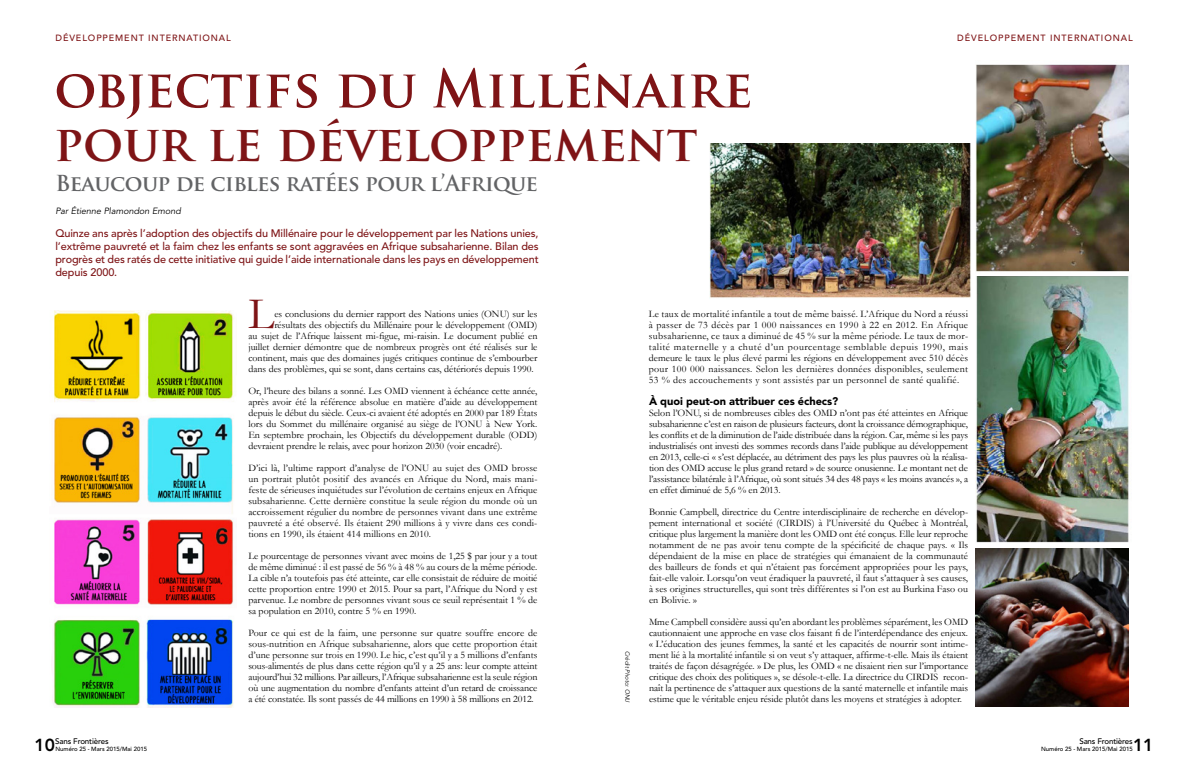
<style>
.page{position:relative;width:1188px;height:774px;background:#fff}
.page>*{position:absolute;margin:0;border:0;box-sizing:border-box;transform-origin:0 0}
.t1{font:700 51.2px "Trajan Pro";color:#7e1416}
.t2{font:700 48.6px "Trajan Pro";color:#7e1416}
.t3{font:45.3px "Garamond";color:#7e1416}
.t4{font:700 21.5px "Trajan Pro";letter-spacing:-.025em;color:#636466}
.t5{font:800 17.3px "Avenir LT Std";color:#000}
.t6{font:900 11px "Avenir LT Std";letter-spacing:-.005em;color:#000}
.t7{font:500 10.9px/13.1px "Avenir LT Std";letter-spacing:-.01em;color:#7e1416;text-align:justify}
.t8{font:10px/11px "Garamond";color:#000;text-align:justify}
.t9{font:500 9px "Avenir LT Std";letter-spacing:.1em;color:#7e1416}
.t10{font:italic 9px "Avenir LT Std";color:#000}
.t11{font:500 8px "Avenir LT Std";letter-spacing:-.02em;color:#000}
.t12{font:500 6px "Avenir LT Std";color:#000}
.t13{font:italic 6px "Avenir LT Std";letter-spacing:-.005em;color:#000}
</style>
<div class="page">
<img style="left:710px;top:143px;width:261px;height:155px">
<img style="left:976px;top:276px;width:153px;height:267px">
<img style="left:52px;top:310px;width:182px;height:397px">
<img style="left:976px;top:549px;width:153px;height:158px">
<img style="left:976px;top:64px;width:153px;height:208px">
<p class="t9" style="left:55px;top:33px;width:177px">DÉVELOPPEMENT INTERNATIONAL</p>
<p class="t9" style="left:957px;top:33px;width:177px">DÉVELOPPEMENT INTERNATIONAL</p>
<h1 class="t1" style="left:54px;top:57px;width:700px">objectifs du Millénaire</h1>
<h2 class="t2" style="left:54px;top:113px;width:645px">pour le développement</h2>
<h3 class="t4" style="left:55px;top:170px;width:484px">Beaucoup de cibles ratées pour l’Afrique</h3>
<p class="t10" style="left:55px;top:206px;width:127px">Par Étienne Plamondon Emond</p>
<p class="t7" style="left:55px;top:227px;width:485px">Quinze ans après l’adoption des objectifs du Millénaire pour le développement par les Nations unies, l’extrême pauvreté et la faim chez les enfants se sont aggravées en Afrique subsaharienne. Bilan des progrès et des ratés de cette initiative qui guide l’aide internationale dans les pays en développement depuis 2000.</p>
<h3 class="t3" style="left:248px;top:284px;width:27px">L</h3>
<p class="t8" style="left:274px;top:309px;width:265px">es conclusions du dernier rapport des Nations unies (ONU) sur les</p>
<p class="t8" style="left:274px;top:320px;width:265px">résultats des objectifs du Millénaire pour le développement (OMD)</p>
<p class="t8" style="left:248px;top:331px;width:291px">au sujet de l’Afrique laissent mi-figue, mi-raisin. Le document publié en</p>
<p class="t8" style="left:248px;top:342px;width:291px">juillet dernier démontre que de nombreux progrès ont été réalisés sur le</p>
<p class="t8" style="left:248px;top:353px;width:291px">continent, mais que des domaines jugés critiques continue de s’embourber</p>
<p class="t8" style="left:248px;top:364px;width:287px">dans des problèmes, qui se sont, dans certains cas, détériorés depuis 1990.</p>
<p class="t8" style="left:248px;top:386px;width:291px">Or, l’heure des bilans a sonné. Les OMD viennent à échéance cette année, après avoir été la référence absolue en matière d’aide au développement depuis le début du siècle. Ceux-ci avaient été adoptés en 2000 par 189 États lors du Sommet du millénaire organisé au siège de l’ONU à New York.<br>En septembre prochain, les Objectifs du développement durable (ODD) devraient prendre le relais, avec pour horizon 2030 (voir encadré).</p>
<p class="t8" style="left:248px;top:463px;width:291px">D’ici là, l’ultime rapport d’analyse de l’ONU au sujet des OMD brosse un portrait plutôt positif des avancés en Afrique du Nord, mais mani&shy;feste de sérieuses inquiétudes sur l’évolution de certains enjeux en Afrique subsaharienne. Cette dernière constitue la seule région du monde où un accroissement régulier du nombre de personnes vivant dans une extrême pauvreté a été observé. Ils étaient 290 millions à y vivre dans ces condi&shy;tions en 1990, ils étaient 414 millions en 2010.</p>
<p class="t8" style="left:248px;top:551px;width:291px">Le pourcentage de personnes vivant avec moins de 1,25 $ par jour y a tout de même diminué : il est passé de 56 % à 48 % au cours de la même période.<br>La cible n’a toutefois pas été atteinte, car elle consistait de réduire de moitié cette proportion entre 1990 et 2015. Pour sa part, l’Afrique du Nord y est parvenue. Le nombre de personnes vivant sous ce seuil représentait 1 % de sa population en 2010, contre 5 % en 1990.</p>
<p class="t8" style="left:248px;top:628px;width:291px">Pour ce qui est de la faim, une personne sur quatre souffre encore de sous-nutrition en Afrique subsaharienne, alors que cette proportion était d’une personne sur trois en 1990. Le hic, c’est qu’il y a 5 millions d’enfants sous-alimentés de plus dans cette région qu’il y a 25 ans: leur compte atteint aujourd’hui 32 millions. Par ailleurs, l’Afrique subsaharienne est la seule région où une augmentation du nombre d’enfants atteint d’un retard de croissance a été constatée. Ils sont passés de 44 millions en 1990 à 58 millions en 2012.</p>
<p class="t13" style="left:631px;top:651px;width:53px;rotate:90deg">Crédit Photo: ONU</p>
<p class="t8" style="left:649px;top:308px;width:321px">Le taux de mortalité infantile a tout de même baissé. L’Afrique du Nord a réussi à passer de 73 décès par 1 000 naissances en 1990 à 22 en 2012. En Afrique subsaharienne, ce taux a diminué de 45 % sur la même période. Le taux de mor&shy;talité maternelle y a chuté d’un pourcentage semblable depuis 1990, mais demeure le taux le plus élevé parmi les régions en développement avec 510 décès pour 100 000 naissances. Selon les dernières données disponibles, seulement 53 % des accouchements y sont assistés par un personnel de santé qualifié.</p>
<p class="t6" style="left:649px;top:394px;width:191px">À quoi peut-on attribuer ces échecs?</p>
<p class="t8" style="left:649px;top:407px;width:321px">Selon l’ONU, si de nombreuses cibles des OMD n’ont pas été atteintes en Afrique subsaharienne c’est en raison de plusieurs facteurs, dont la croissance démographique, les conflits et de la diminution de l’aide distribuée dans la région. Car, même si les pays industrialisés ont investi des sommes records dans l’aide publique au développement en 2013, celle-ci « s’est déplacée, au détriment des pays les plus pauvres où la réalisa&shy;tion des OMD accuse le plus grand retard » de source onusienne. Le montant net de l’assistance bilatérale à l’Afrique, où sont situés 34 des 48 pays « les moins avancés », a en effet diminué de 5,6 % en 2013.</p>
<p class="t8" style="left:649px;top:506px;width:321px">Bonnie Campbell, directrice du Centre interdisciplinaire de recherche en dévelop&shy;pement international et société (CIRDIS) à l’Université du Québec à Montréal, critique plus largement la manière dont les OMD ont été conçus. Elle leur reproche notamment de ne pas avoir tenu compte de la spécificité de chaque pays. « Ils dépendaient de la mise en place de stratégies qui émanaient de la communauté des bailleurs de fonds et qui n’étaient pas forcément appropriées pour les pays, fait-elle valoir. Lorsqu’on veut éradiquer la pauvreté, il faut s’attaquer à ses causes, à ses origines structurelles, qui sont très différentes si l’on est au Burkina Faso ou en Bolivie. »</p>
<p class="t8" style="left:649px;top:616px;width:321px">Mme Campbell considère aussi qu’en abordant les problèmes séparément, les OMD cautionnaient une approche en vase clos faisant fi de l’interdépendance des enjeux. « L’éducation des jeunes femmes, la santé et les capacités de nourrir sont intime&shy;ment lié à la mortalité infantile si on veut s’y attaquer, affirme-t-elle. Mais ils étaient traités de façon désagrégée. » De plus, les OMD « ne disaient rien sur l’importance critique des choix des politiques », se désole-t-elle. La directrice du CIRDIS recon&shy;naît la pertinence de s’attaquer aux questions de la santé maternelle et infantile mais estime que le véritable enjeu réside plutôt dans les moyens et stratégies à adopter.</p>
<p class="t11" style="left:55px;top:737px;width:55px">Sans Frontières</p>
<p class="t12" style="left:55px;top:745px;width:93px">Numéro 25 - Mars 2015/Mai 2015</p>
<p class="t11" style="left:1079px;top:737px;width:55px">Sans Frontières</p>
<p class="t12" style="left:1041px;top:746px;width:93px">Numéro 25 - Mars 2015/Mai 2015</p>
<h3 class="t5" style="left:35px;top:735px;width:22px">10</h3>
<h3 class="t5" style="left:1133px;top:735px;width:22px">11</h3>
</div>
